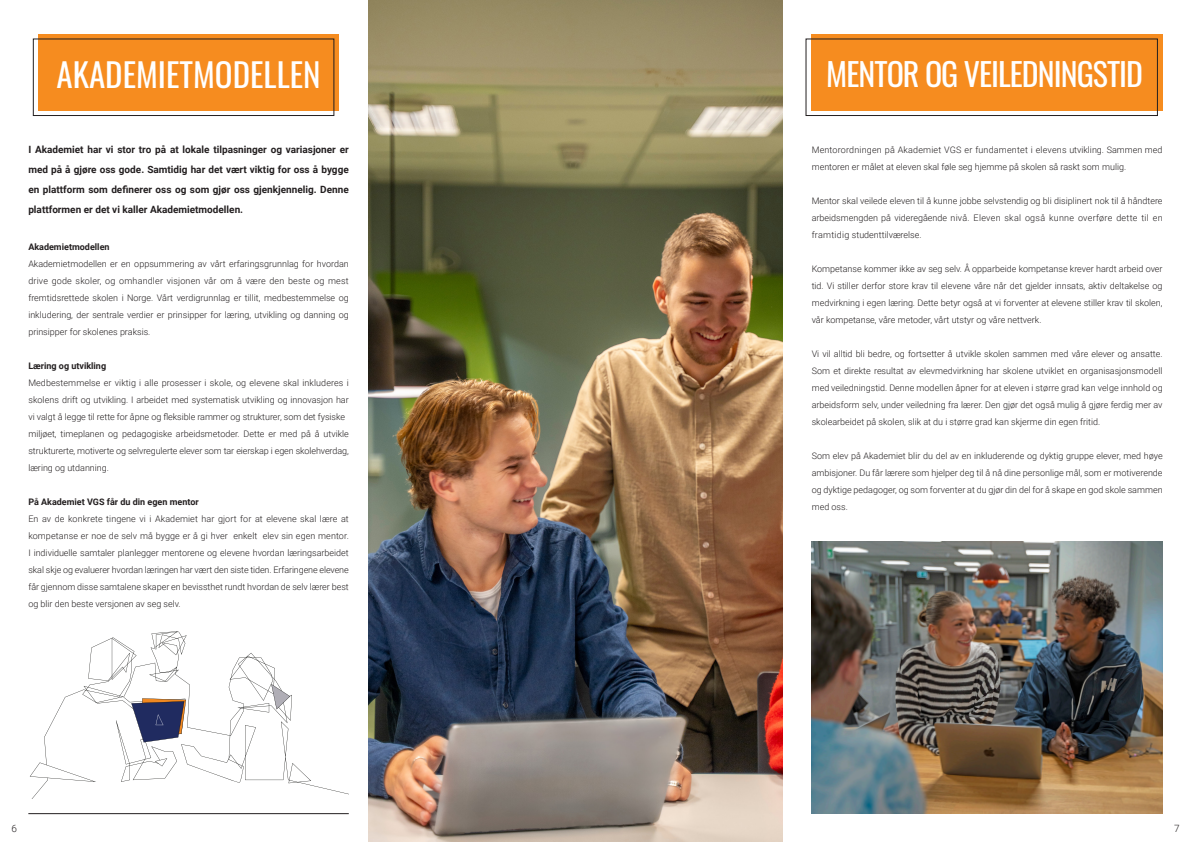
<style>
.page{position:relative;width:1191px;height:842px;background:#fff}
.page>*{position:absolute;margin:0;border:0;box-sizing:border-box;transform-origin:0 0}
.t1{font:33px "Oswald";color:#fff}
.t2{font:32px "Oswald";letter-spacing:-.03em;color:#fff}
.t3{font:700 10px/20px "Roboto";color:#231f20;text-align:justify}
.t4{font:300 10px "Roboto";color:#231f20}
.t5{font:300 9px/17px "Roboto";color:#231f20;text-align:justify}
.t6{font:700 9px "Roboto";color:#231f20}
</style>
<div class="page">
<hr style="left:28px;top:813px;width:321px;height:1px;background:#231f20">
<img style="left:369px;top:0;width:413px;height:842px">
<div style="left:38px;top:34px;width:301px;height:77px;background:#f68c1f"></div>
<div style="left:810px;top:34px;width:352px;height:77px;background:#f68c1f"></div>
<div style="left:33px;top:39px;width:301px;height:77px;border:1px solid #231f20"></div>
<div style="left:805px;top:39px;width:352px;height:77px;border:1px solid #231f20"></div>
<img style="left:811px;top:541px;width:351px;height:273px">
<svg style="left:32px;top:633px;width:317px;height:165px"></svg>
<svg style="left:155px;top:758px;width:12px;height:8px"></svg>
<svg style="left:84px;top:686px;width:40px;height:17px"></svg>
<svg style="left:149px;top:670px;width:30px;height:12px"></svg>
<svg style="left:131px;top:698px;width:55px;height:44px"></svg>
<svg style="left:112px;top:638px;width:24px;height:42px"></svg>
<svg style="left:30px;top:762px;width:66px;height:20px"></svg>
<svg style="left:152px;top:631px;width:35px;height:24px"></svg>
<svg style="left:230px;top:656px;width:62px;height:65px"></svg>
<p class="t1" style="left:56px;top:45px;width:266px">AKADEMIETMODELLEN</p>
<p class="t2" style="left:826px;top:46px;width:318px">MENTOR OG VEILEDNINGSTID</p>
<p class="t3" style="left:28px;top:139px;width:322px">I Akademiet har vi stor tro på at lokale tilpasninger og variasjoner er med på å gjøre oss gode. Samtidig har det vært viktig for oss å bygge en plattform som definerer oss og som gjør oss gjenkjennelig. Denne plattformen er det vi kaller Akademietmodellen.</p>
<p class="t6" style="left:28px;top:240px;width:83px">Akademietmodellen</p>
<p class="t5" style="left:28px;top:255px;width:322px">Akademietmodellen er en oppsummering av vårt erfaringsgrunnlag for hvordan drive gode skoler, og omhandler visjonen vår om å være den beste og mest fremtidsrettede skolen i Norge. Vårt verdigrunnlag er tillit, medbestemmelse og inkludering, der sentrale verdier er prinsipper for læring, utvikling og danning og prinsipper for skolenes praksis.</p>
<p class="t6" style="left:28px;top:359px;width:79px">Læring og utvikling</p>
<p class="t5" style="left:28px;top:374px;width:322px">Medbestemmelse er viktig i alle prosesser i skole, og elevene skal inkluderes i skolens drift og utvikling. I arbeidet med systematisk utvikling og innovasjon har vi valgt å legge til rette for åpne og fleksible rammer og strukturer, som det fysiske</p>
<p class="t5" style="left:28px;top:425px;width:322px">miljøet, timeplanen og pedagogiske arbeidsmetoder. Dette er med på å utvikle strukturerte, motiverte og selvregulerte elever som tar eierskap i egen skolehverdag, læring og utdanning.</p>
<p class="t6" style="left:28px;top:495px;width:172px">På Akademiet VGS får du din egen mentor</p>
<p class="t5" style="left:28px;top:510px;width:322px">En av de konkrete tingene vi i Akademiet har gjort for at elevene skal lære at kompetanse er noe de selv må bygge er å gi hver enkelt elev sin egen mentor.<br>I individuelle samtaler planlegger mentorene og elevene hvordan læringsarbeidet skal skje og evaluerer hvordan læringen har vært den siste tiden. Erfaringene elevene får gjennom disse samtalene skaper en bevissthet rundt hvordan de selv lærer best og blir den beste versjonen av seg selv.</p>
<p class="t5" style="left:811px;top:141px;width:352px">Mentorordningen på Akademiet VGS er fundamentet i elevens utvikling. Sammen med mentoren er målet at eleven skal føle seg hjemme på skolen så raskt som mulig.</p>
<p class="t5" style="left:811px;top:192px;width:352px">Mentor skal veilede eleven til å kunne jobbe selvstendig og bli disiplinert nok til å håndtere arbeidsmengden på videregående nivå. Eleven skal også kunne overføre dette til en framtidig studenttilværelse.</p>
<p class="t5" style="left:811px;top:260px;width:352px">Kompetanse kommer ikke av seg selv. Å opparbeide kompetanse krever hardt arbeid over tid. Vi stiller derfor store krav til elevene våre når det gjelder innsats, aktiv deltakelse og medvirkning i egen læring. Dette betyr også at vi forventer at elevene stiller krav til skolen, vår kompetanse, våre metoder, vårt utstyr og våre nettverk.</p>
<p class="t5" style="left:811px;top:345px;width:352px">Vi vil alltid bli bedre, og fortsetter å utvikle skolen sammen med våre elever og ansatte.<br>Som et direkte resultat av elevmedvirkning har skolene utviklet en organisasjonsmodell med veiledningstid. Denne modellen åpner for at eleven i større grad kan velge innhold og arbeidsform selv, under veiledning fra lærer. Den gjør det også mulig å gjøre ferdig mer av skolearbeidet på skolen, slik at du i større grad kan skjerme din egen fritid.</p>
<p class="t5" style="left:811px;top:447px;width:352px">Som elev på Akademiet blir du del av en inkluderende og dyktig gruppe elever, med høye ambisjoner. Du får lærere som hjelper deg til å nå dine personlige mål, som er motiverende og dyktige pedagoger, og som forventer at du gjør din del for å skape en god skole sammen med oss.</p>
<p class="t4" style="left:11px;top:821px;width:7px">6</p>
<p class="t4" style="left:1174px;top:821px;width:7px">7</p>
</div>
